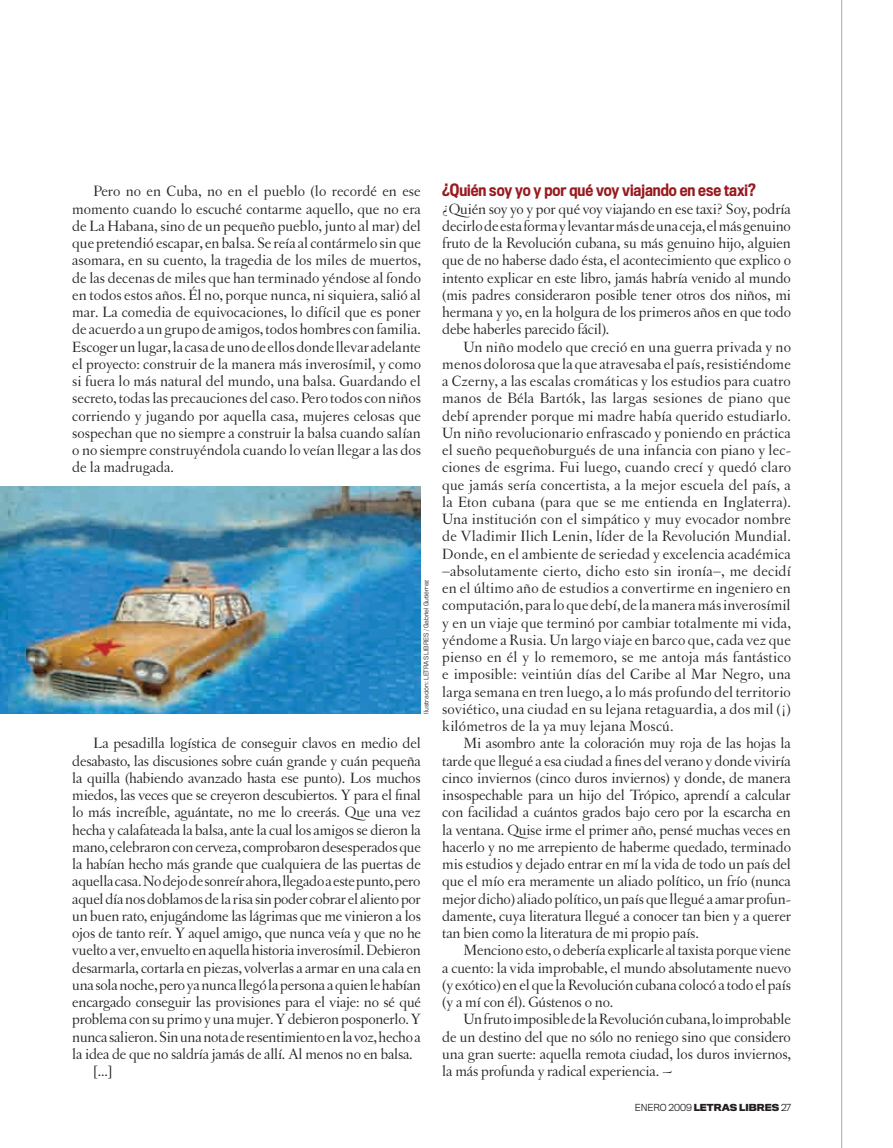
<style>
.page{position:relative;width:893px;height:1148px;background:#fff}
.page>*{position:absolute;margin:0;border:0;box-sizing:border-box;transform-origin:0 0}
.t1{font:15.75px/17.2px "Letras Oldstyle";letter-spacing:-.015em;color:#231f20;text-align:justify}
.t2{font:500 15.75px "Titling Gothic FB Cond";color:#981a1e}
.t3{font:700 9px "Titling Gothic FB Normal";color:#231f20}
.t4{font:300 6px "Titling Gothic FB Normal";letter-spacing:-.01em;color:#231f20}
.s1{font-weight:300}
</style>
<div class="page">
<hr style="left:841px;top:0;width:1px;height:1148px;background:#a8a9ad">
<img style="left:0;top:486px;width:421px;height:228px">
<p class="t1" style="left:72px;top:183px;width:350px;text-indent:21px">Pero no en Cuba, no en el pueblo (lo recordé en ese momento cuando lo escuché contarme aquello, que no era de La Habana, sino de un pequeño pueblo, junto al mar) del que pretendió escapar, en balsa. Se reía al contármelo sin que asomara, en su cuento, la tragedia de los miles de muertos, de las decenas de miles que han terminado yéndose al fondo en todos estos años. Él no, porque nunca, ni siquiera, salió al mar. La comedia de equivocaciones, lo difícil que es poner de acuerdo a un grupo de amigos, todos hombres con familia.<br>Escoger un lugar, la casa de uno de ellos donde llevar adelante el proyecto: construir de la manera más inverosímil, y como si fuera lo más natural del mundo, una balsa. Guardando el secreto, todas las precauciones del caso. Pero todos con niños corriendo y jugando por aquella casa, mujeres celosas que sospechan que no siempre a construir la balsa cuando salían o no siempre construyéndola cuando lo veían llegar a las dos de la madrugada.</p>
<p class="t4" style="left:423px;top:714px;width:136px;rotate:-90deg">ILUSTRACIÓN: LETRAS LIBRES / GABRIEL GUTIÉRREZ</p>
<p class="t1" style="left:94px;top:735px;width:329px">La pesadilla logística de conseguir clavos en medio del</p>
<p class="t1" style="left:72px;top:752px;width:350px">desabasto, las discusiones sobre cuán grande y cuán pequeña</p>
<p class="t1" style="left:72px;top:769px;width:350px">la quilla (habiendo avanzado hasta ese punto). Los muchos</p>
<p class="t1" style="left:72px;top:786px;width:350px">miedos, las veces que se creyeron descubiertos. Y para el final</p>
<p class="t1" style="left:72px;top:804px;width:350px">lo más increíble, aguántate, no me lo creerás. Que una vez</p>
<p class="t1" style="left:72px;top:821px;width:350px">hecha y calafateada la balsa, ante la cual los amigos se dieron la</p>
<p class="t1" style="left:72px;top:838px;width:350px">mano, celebraron con cerveza, comprobaron desesperados que</p>
<p class="t1" style="left:72px;top:855px;width:350px">la habían hecho más grande que cualquiera de las puertas de</p>
<p class="t1" style="left:72px;top:873px;width:350px">aquella casa. No dejo de sonreír ahora, llegado a este punto, pero</p>
<p class="t1" style="left:72px;top:890px;width:350px">aquel día nos doblamos de la risa sin poder cobrar el aliento por</p>
<p class="t1" style="left:72px;top:907px;width:350px">un buen rato, enjugándome las lágrimas que me vinieron a los</p>
<p class="t1" style="left:72px;top:924px;width:350px">ojos de tanto reír. Y aquel amigo, que nunca veía y que no he</p>
<p class="t1" style="left:72px;top:942px;width:350px">vuelto a ver, envuelto en aquella historia inverosímil. Debieron</p>
<p class="t1" style="left:72px;top:959px;width:350px">desarmarla, cortarla en piezas, volverlas a armar en una cala en</p>
<p class="t1" style="left:72px;top:976px;width:350px">una sola noche, pero ya nunca llegó la persona a quien le habían</p>
<p class="t1" style="left:72px;top:993px;width:350px">encargado conseguir las provisiones para el viaje: no sé qué</p>
<p class="t1" style="left:72px;top:1011px;width:350px">problema con su primo y una mujer. Y debieron posponerlo. Y</p>
<p class="t1" style="left:72px;top:1028px;width:350px">nunca salieron. Sin una nota de resentimiento en la voz, hecho a</p>
<p class="t1" style="left:72px;top:1045px;width:342px">la idea de que no saldría jamás de allí. Al menos no en balsa.</p>
<p class="t1" style="left:94px;top:1062px;width:20px">[...]</p>
<p class="t2" style="left:442px;top:181px;width:315px">¿Quién soy yo y por qué voy viajando en ese taxi?</p>
<p class="t1" style="left:442px;top:200px;width:350px">¿Quién soy yo y por qué voy viajando en ese taxi? Soy, podría decirlo de esta forma y levantar más de una ceja, el más genuino fruto de la Revolución cubana, su más genuino hijo, alguien que de no haberse dado ésta, el acontecimiento que explico o intento explicar en este libro, jamás habría venido al mundo (mis padres consideraron posible tener otros dos niños, mi hermana y yo, en la holgura de los primeros años en que todo debe haberles parecido fácil).</p>
<p class="t1" style="left:442px;top:338px;width:350px;text-indent:21px">Un niño modelo que creció en una guerra privada y no menos dolorosa que la que atravesaba el país, resistiéndome a Czerny, a las escalas cromáticas y los estudios para cuatro manos de Béla Bartók, las largas sesiones de piano que debí aprender porque mi madre había querido estudiarlo.<br>Un niño revolucionario enfrascado y poniendo en práctica el sueño pequeñoburgués de una infancia con piano y lec&shy;ciones de esgrima. Fui luego, cuando crecí y quedó claro que jamás sería concertista, a la mejor escuela del país, a la Eton cubana (para que se me entienda en Inglaterra).<br>Una institución con el simpático y muy evocador nombre de Vladimir Ilich Lenin, líder de la Revolución Mundial.<br>Donde, en el ambiente de seriedad y excelencia académica –absolutamente cierto, dicho esto sin ironía–, me decidí en el último año de estudios a convertirme en ingeniero en computación, para lo que debí, de la manera más inverosímil y en un viaje que terminó por cambiar totalmente mi vida, yéndome a Rusia. Un largo viaje en barco que, cada vez que pienso en él y lo rememoro, se me antoja más fantástico e imposible: veintiún días del Caribe al Mar Negro, una larga semana en tren luego, a lo más profundo del territorio soviético, una ciudad en su lejana retaguardia, a dos mil (¡) kilómetros de la ya muy lejana Moscú.</p>
<p class="t1" style="left:442px;top:735px;width:350px;text-indent:21px">Mi asombro ante la coloración muy roja de las hojas la tarde que llegué a esa ciudad a fines del verano y donde viviría cinco inviernos (cinco duros inviernos) y donde, de manera insospechable para un hijo del Trópico, aprendí a calcular con facilidad a cuántos grados bajo cero por la escarcha en la ventana. Quise irme el primer año, pensé muchas veces en hacerlo y no me arrepiento de haberme quedado, terminado mis estudios y dejado entrar en mí la vida de todo un país del que el mío era meramente un aliado político, un frío (nunca mejor dicho) aliado político, un país que llegué a amar profun&shy;damente, cuya literatura llegué a conocer tan bien y a querer tan bien como la literatura de mi propio país.</p>
<p class="t1" style="left:442px;top:942px;width:350px;text-indent:21px">Menciono esto, o debería explicarle al taxista porque viene a cuento: la vida improbable, el mundo absolutamente nuevo (y exótico) en el que la Revolución cubana colocó a todo el país (y a mí con él). Gústenos o no.</p>
<p class="t1" style="left:442px;top:1011px;width:350px;text-indent:21px">Un fruto imposible de la Revolución cubana, lo improbable de un destino del que no sólo no reniego sino que considero una gran suerte: aquella remota ciudad, los duros inviernos, la más profunda y radical experiencia. ~</p>
<p class="t3" style="left:635px;top:1101px;width:158px"><span class="s1">ENERO 2009</span> LETRAS LIBRES <span class="s1">27</span></p>
</div>
